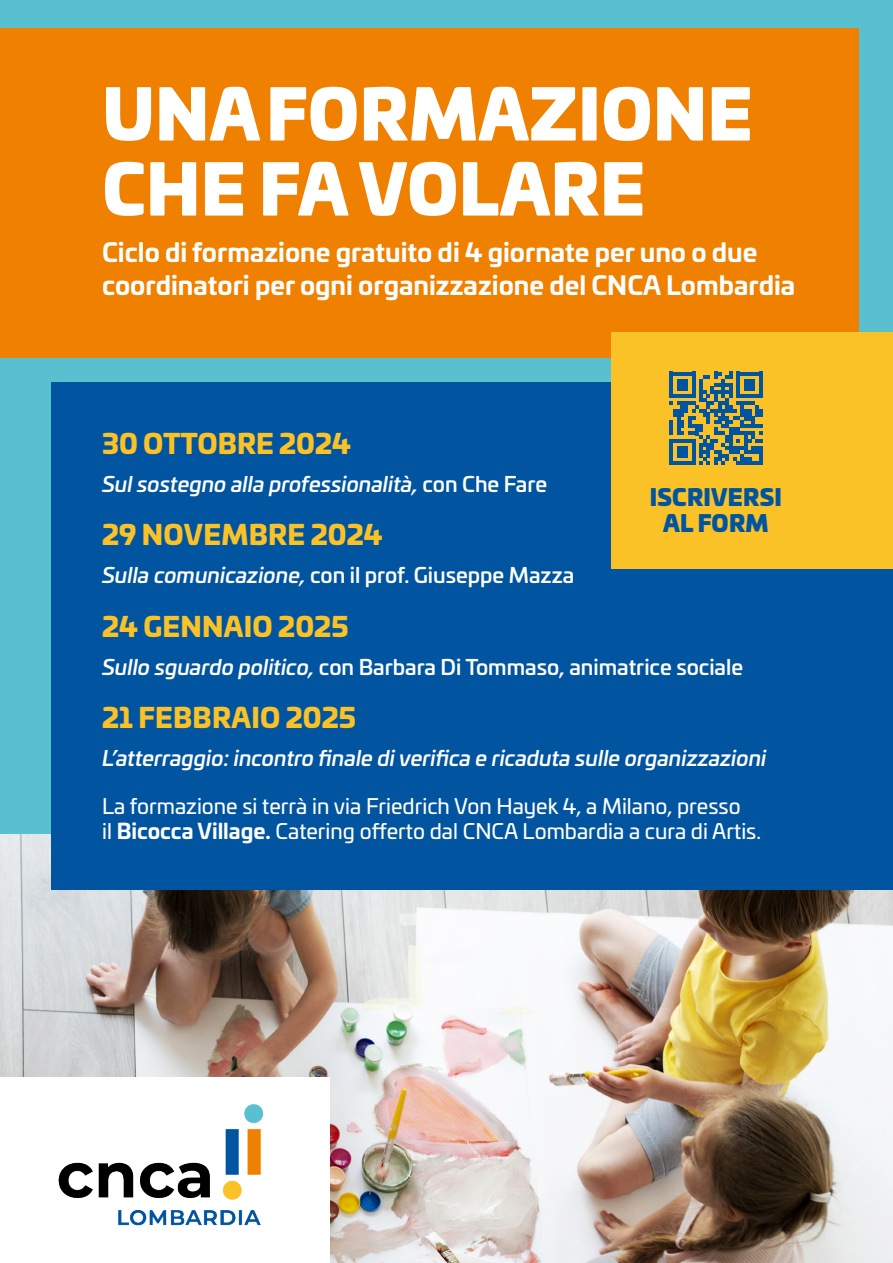
<style>
.page{position:relative;width:893px;height:1263px;background:#58c0ce}
.page>*{position:absolute;margin:0;border:0;box-sizing:border-box;transform-origin:0 0}
.t1{font:67.5px/75px "Univia Pro Ultra";letter-spacing:.01em;color:#fff}
.t2{font:900 27px "Univia Pro";color:#fbc228}
.t3{font:700 25.5px/33px "Univia Pro";color:#fff}
.t4{font:22.65px "Univia Pro Ultra";letter-spacing:.01em;color:#01549f}
.t5{font:21px/25.5px "Univia Pro";color:#fff}
.t6{font:italic 500 21px "Univia Pro";color:#fff}
.t7{font:500 21px "Univia Pro";color:#fff}
.s1{font-style:normal}
.s2{font-style:italic}
.s3{font-weight:700}
</style>
<div class="page">
<img style="left:0;top:834px;width:893px;height:429px">
<div style="left:51px;top:383px;width:842px;height:507px;background:#01549f"></div>
<div style="left:0;top:28px;width:859px;height:330px;background:#f08000"></div>
<div style="left:611px;top:332px;width:282px;height:236px;background:#fbc228"></div>
<div style="left:0;top:1077px;width:329px;height:186px;background:#fff"></div>
<img style="left:58px;top:1104px;width:206px;height:122px">
<svg style="left:669px;top:372px;width:93px;height:93px"></svg>
<p class="t1" style="left:102px;top:72px;width:652px">UNA FORMAZIONE<br>CHE FA VOLARE</p>
<p class="t3" style="left:102px;top:234px;width:695px">Ciclo di formazione gratuito di 4 giornate per uno o due coordinatori per ogni organizzazione del CNCA Lombardia</p>
<p class="t2" style="left:102px;top:421px;width:250px">30 OTTOBRE 2024</p>
<p class="t6" style="left:102px;top:468px;width:447px">Sul sostegno alla professionalità, <span class="s1">con Che Fare</span></p>
<p class="t2" style="left:102px;top:513px;width:282px">29 NOVEMBRE 2024</p>
<p class="t7" style="left:102px;top:559px;width:474px"><span class="s2">Sulla comunicazione,</span> con il prof. Giuseppe Mazza</p>
<p class="t2" style="left:102px;top:604px;width:248px">24 GENNAIO 2025</p>
<p class="t7" style="left:102px;top:650px;width:643px"><span class="s2">Sullo sguardo politico,</span> con Barbara Di Tommaso, animatrice sociale</p>
<p class="t2" style="left:102px;top:696px;width:256px">21 FEBBRAIO 2025</p>
<p class="t6" style="left:102px;top:742px;width:666px">L’atterraggio: incontro finale di verifica e ricaduta sulle organizzazioni</p>
<p class="t5" style="left:102px;top:792px;width:660px">La formazione si terrà in via Friedrich Von Hayek 4, a Milano, presso<br>il <span class="s3">Bicocca Village.</span> Catering offerto dal CNCA Lombardia a cura di Artis.</p>
<p class="t4" style="left:650px;top:478px;width:134px">ISCRIVERSI</p>
<p class="t4" style="left:663px;top:504px;width:107px">AL FORM</p>
</div>
